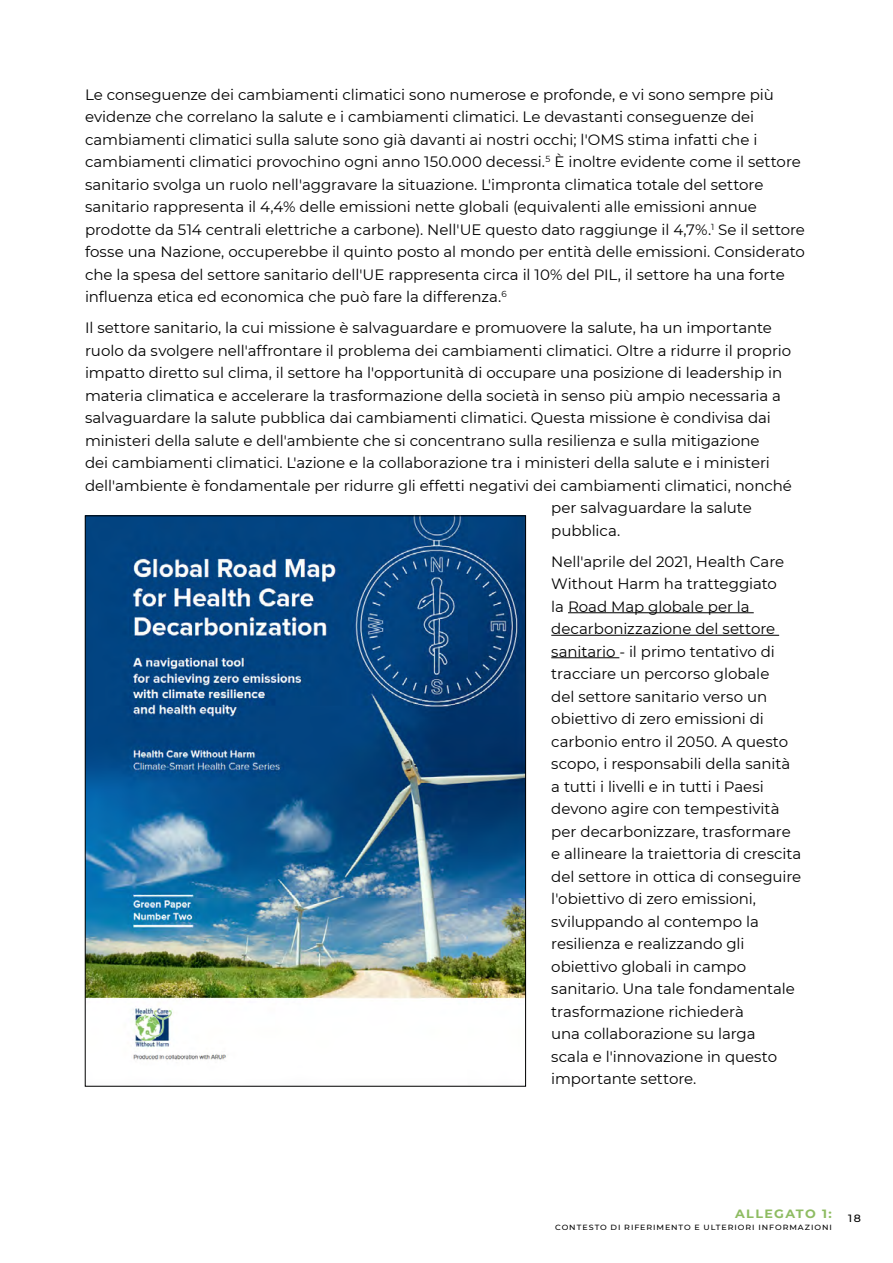
<style>
.page{position:relative;width:893px;height:1263px;background:#fff}
.page>*{position:absolute;margin:0;border:0;box-sizing:border-box;transform-origin:0 0}
.t1{font:15px/22.5px "Montserrat";letter-spacing:-.005em;color:#000}
.t2{font:700 12px "Montserrat";letter-spacing:.11em;color:#8ebc62;scale:1.06 1}
.t3{font:500 10.5px "Montserrat";color:#000;scale:1.06 1}
.t4{font:500 7.5px "Montserrat";letter-spacing:.12em;color:#000;scale:1.06 1}
</style>
<div class="page">
<img style="left:87px;top:518px;width:437px;height:542px">
<hr style="left:568px;top:612px;width:186px;height:1px;background:#000">
<hr style="left:551px;top:635px;width:228px;height:1px;background:#000">
<hr style="left:551px;top:657px;width:68px;height:1px;background:#000">
<p class="t1" style="left:85px;top:82px;width:721px">Le conseguenze dei cambiamenti climatici sono numerose e profonde, e vi sono sempre più evidenze che correlano la salute e i cambiamenti climatici. Le devastanti conseguenze dei cambiamenti climatici sulla salute sono già davanti ai nostri occhi; l'OMS stima infatti che i cambiamenti climatici provochino ogni anno 150.000 decessi.<sup>5</sup> È inoltre evidente come il settore sanitario svolga un ruolo nell'aggravare la situazione. L'impronta climatica totale del settore sanitario rappresenta il 4,4% delle emissioni nette globali (equivalenti alle emissioni annue prodotte da 514 centrali elettriche a carbone). Nell'UE questo dato raggiunge il 4,7%.<sup>1</sup> Se il settore fosse una Nazione, occuperebbe il quinto posto al mondo per entità delle emissioni. Considerato che la spesa del settore sanitario dell'UE rappresenta circa il 10% del PIL, il settore ha una forte influenza etica ed economica che può fare la differenza.<sup>6</sup></p>
<p class="t1" style="left:85px;top:316px;width:688px">Il settore sanitario, la cui missione è salvaguardare e promuovere la salute, ha un importante</p>
<p class="t1" style="left:85px;top:338px;width:708px">ruolo da svolgere nell'affrontare il problema dei cambiamenti climatici. Oltre a ridurre il proprio</p>
<p class="t1" style="left:85px;top:361px;width:699px">impatto diretto sul clima, il settore ha l'opportunità di occupare una posizione di leadership in</p>
<p class="t1" style="left:85px;top:383px;width:697px">materia climatica e accelerare la trasformazione della società in senso più ampio necessaria a</p>
<p class="t1" style="left:85px;top:406px;width:687px">salvaguardare la salute pubblica dai cambiamenti climatici. Questa missione è condivisa dai</p>
<p class="t1" style="left:85px;top:428px;width:676px">ministeri della salute e dell'ambiente che si concentrano sulla resilienza e sulla mitigazione</p>
<p class="t1" style="left:85px;top:451px;width:686px">dei cambiamenti climatici. L'azione e la collaborazione tra i ministeri della salute e i ministeri</p>
<p class="t1" style="left:85px;top:473px;width:708px">dell'ambiente è fondamentale per ridurre gli effetti negativi dei cambiamenti climatici, nonché</p>
<p class="t1" style="left:551px;top:496px;width:202px">per salvaguardare la salute</p>
<p class="t1" style="left:551px;top:518px;width:70px">pubblica.</p>
<p class="t1" style="left:551px;top:549px;width:252px">Nell'aprile del 2021, Health Care<br>Without Harm ha tratteggiato<br>la Road Map globale per la decarbonizzazione del settore sanitario - il primo tentativo di tracciare un percorso globale<br>del settore sanitario verso un obiettivo di zero emissioni di carbonio entro il 2050. A questo scopo, i responsabili della sanità a tutti i livelli e in tutti i Paesi devono agire con tempestività per decarbonizzare, trasformare e allineare la traiettoria di crescita del settore in ottica di conseguire l'obiettivo di zero emissioni, sviluppando al contempo la resilienza e realizzando gli obiettivo globali in campo sanitario. Una tale fondamentale trasformazione richiederà<br>una collaborazione su larga<br>scala e l'innovazione in questo importante settore.</p>
<p class="t2" style="left:735px;top:1205px;width:93px">ALLEGATO 1:</p>
<p class="t4" style="left:555px;top:1222px;width:263px">CONTESTO DI RIFERIMENTO E ULTERIORI INFORMAZIONI</p>
<p class="t3" style="left:848px;top:1211px;width:13px">18</p>
</div>
